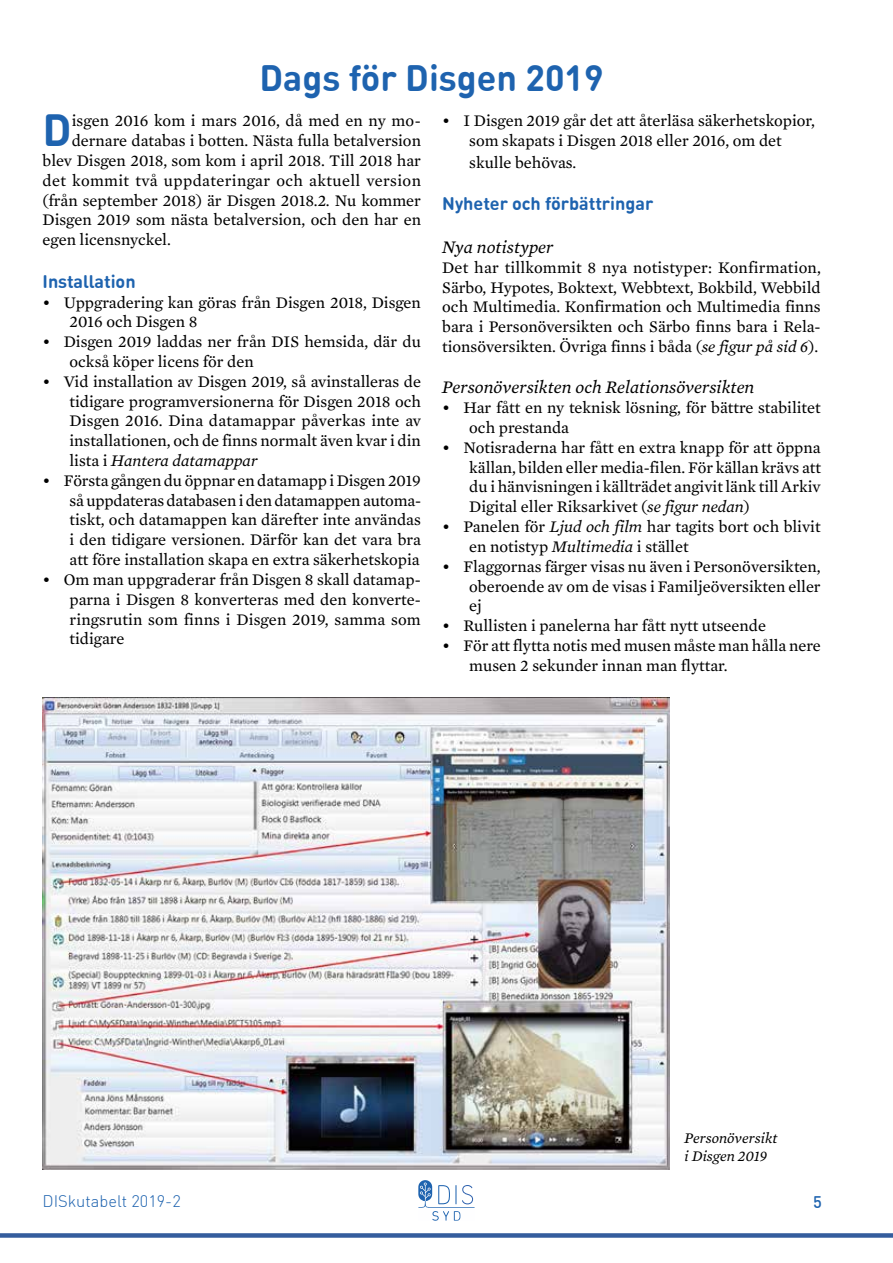
<style>
.page{position:relative;width:893px;height:1263px;background:#fff}
.page>*{position:absolute;margin:0;border:0;box-sizing:border-box;transform-origin:0 0}
.t1{font:700 44.1px "DIN Round Offc Pro";color:#1e63af}
.t2{font:700 36px "DIN Round Offc Pro";color:#1e63af}
.t3{font:italic 18px "Mercury Text G2";color:#000}
.t4{font:700 18px "DIN Round Offc Pro";color:#1e63af}
.t5{font:16.5px/19.8px "Mercury Text G2";color:#000;text-align:justify}
.t6{font:16.5px "Mercury Text G2";letter-spacing:.02em;color:#000}
.t7{font:300 16.5px "DIN Round Offc Pro";color:#1e63af}
.t8{font:500 16.5px "DIN Round Offc Pro";color:#1e63af}
.t9{font:italic 15px/18px "Mercury Text G2";color:#000}
.s1{font-style:italic}
</style>
<div class="page">
<svg style="left:418px;top:1180px;width:57px;height:41px"></svg>
<div style="left:0;top:1233px;width:893px;height:5px;background:#345d9d"></div>
<img style="left:43px;top:697px;width:626px;height:472px">
<h2 class="t2" style="left:259px;top:53px;width:346px">Dags för Disgen 2019</h2>
<h1 class="t1" style="left:43px;top:100px;width:31px">D</h1>
<p class="t5" style="left:72px;top:111px;width:351px">isgen 2016 kom i mars 2016, då med en ny mo-</p>
<p class="t5" style="left:72px;top:131px;width:351px">dernare databas i botten. Nästa fulla betalversion</p>
<p class="t5" style="left:43px;top:151px;width:380px">blev Disgen 2018, som kom i april 2018. Till 2018 har</p>
<p class="t6" style="left:43px;top:171px;width:380px">det kommit två uppdateringar och aktuell version</p>
<p class="t5" style="left:43px;top:190px;width:380px">(från september 2018) är Disgen 2018.2. Nu kommer</p>
<p class="t5" style="left:43px;top:210px;width:380px">Disgen 2019 som nästa betalversion, och den har en</p>
<p class="t5" style="left:43px;top:230px;width:130px">egen licensnyckel.</p>
<p class="t4" style="left:43px;top:269px;width:95px">Installation</p>
<p class="t5" style="left:70px;top:292px;width:353px;text-indent:-27px">• Uppgradering kan göras från Disgen 2018, Disgen<br>2016 och Disgen 8</p>
<p class="t5" style="left:70px;top:332px;width:353px;text-indent:-27px">• Disgen 2019 laddas ner från DIS hemsida, där du också köper licens för den</p>
<p class="t5" style="left:70px;top:372px;width:353px;text-indent:-27px">• Vid installation av Disgen 2019, så avinstalleras de tidigare programversionerna för Disgen 2018 och Disgen 2016. Dina datamappar påverkas inte av installationen, och de finns normalt även kvar i din lista i <span class="s1">Hantera datamappar</span></p>
<p class="t5" style="left:70px;top:471px;width:353px;text-indent:-27px">• Första gången du öppnar en datamapp i Disgen 2019 så uppdateras databasen i den datamappen automa&shy;tiskt, och datamappen kan därefter inte användas i den tidigare versionen. Därför kan det vara bra att före installation skapa en extra säkerhetskopia</p>
<p class="t5" style="left:70px;top:570px;width:353px;text-indent:-27px">• Om man uppgraderar från Disgen 8 skall datamap&shy;parna i Disgen 8 konverteras med den konverte&shy;ringsrutin som finns i Disgen 2019, samma som tidigare</p>
<p class="t5" style="left:442px;top:111px;width:374px;text-align:center">• I Disgen 2019 går det att återläsa säkerhetskopior, som skapats i Disgen 2018 eller 2016, om det</p>
<p class="t5" style="left:469px;top:153px;width:109px">skulle behövas.</p>
<p class="t4" style="left:442px;top:191px;width:212px">Nyheter och förbättringar</p>
<p class="t3" style="left:442px;top:236px;width:113px">Nya notistyper</p>
<p class="t5" style="left:442px;top:258px;width:380px">Det har tillkommit 8 nya notistyper: Konfirmation, Särbo, Hypotes, Boktext, Webbtext, Bokbild, Webbild och Multimedia. Konfirmation och Multimedia finns bara i Personöversikten och Särbo finns bara i Rela&shy;tionsöversikten. Övriga finns i båda (<span class="s1">se figur på sid 6</span>).</p>
<p class="t3" style="left:442px;top:377px;width:314px">Personöversikten och Relationsöversikten</p>
<p class="t5" style="left:469px;top:398px;width:353px;text-indent:-27px">• Har fått en ny teknisk lösning, för bättre stabilitet och prestanda</p>
<p class="t5" style="left:469px;top:438px;width:353px;text-indent:-27px">• Notisraderna har fått en extra knapp för att öppna källan, bilden eller media-filen. För källan krävs att du i hänvisningen i källträdet angivit länk till Arkiv Digital eller Riksarkivet (<span class="s1">se figur nedan</span>)</p>
<p class="t5" style="left:469px;top:517px;width:353px;text-indent:-27px">• Panelen för <span class="s1">Ljud och film</span> har tagits bort och blivit en notistyp <span class="s1">Multimedia</span> i stället</p>
<p class="t5" style="left:469px;top:556px;width:353px;text-indent:-27px">• Flaggornas färger visas nu även i Personöversikten, oberoende av om de visas i Familjeöversikten eller ej</p>
<p class="t5" style="left:442px;top:616px;width:325px">• Rullisten i panelerna har fått nytt utseende</p>
<p class="t5" style="left:469px;top:636px;width:353px;text-indent:-27px">• För att flytta notis med musen måste man hålla nere musen 2 sekunder innan man flyttar.</p>
<p class="t9" style="left:684px;top:1129px;width:95px">Personöversikt i Disgen 2019</p>
<p class="t7" style="left:43px;top:1190px;width:140px">DISkutabelt 2019-2</p>
<p class="t8" style="left:813px;top:1190px;width:10px">5</p>
</div>
